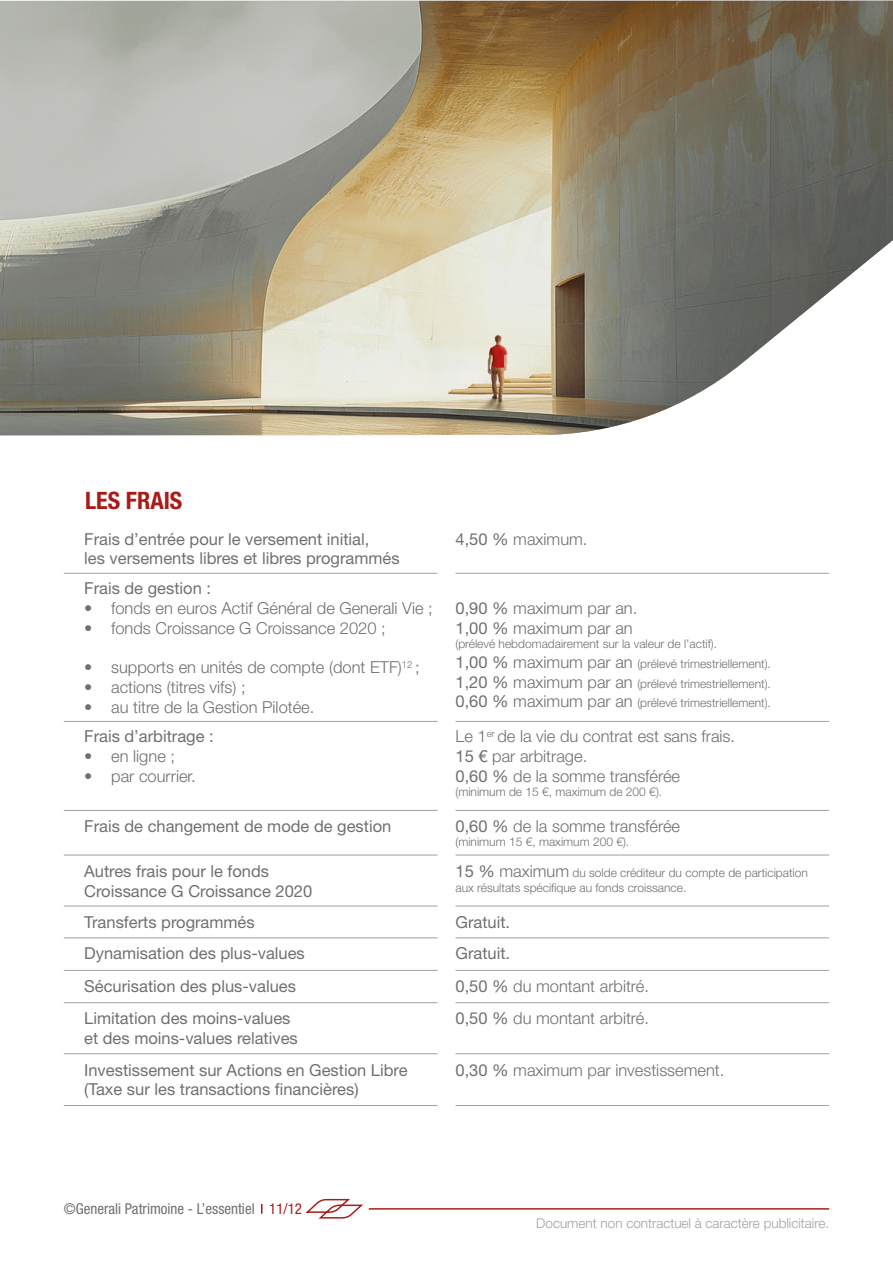
<style>
.page{position:relative;width:893px;height:1263px;background:#fff}
.page>*{position:absolute;margin:0;border:0;box-sizing:border-box;transform-origin:0 0}
.t1{font:700 condensed 24px "Helvetica Neue LT Std";color:#aa1b17}
.t2{font:300 16.5px/19.8px "Helvetica Neue LT Std";color:#707070}
.t3{font:16.5px/19.8px "Helvetica Neue LT Std";color:#707070}
.t4{font:condensed 15px "Helvetica Neue LT Std";color:#707070}
.t5{font:300 13.5px "Helvetica Neue LT Std";color:#a0a0a0}
.t6{font:300 12px/19.8px "Helvetica Neue LT Std";color:#707070}
.s1{font-weight:400}
.s2{font-weight:400;font-size:16.5px}
.s3{font-size:16.5px}
.s4{color:#aa1b17}
</style>
<div class="page">
<img style="left:0;top:1px;width:893px;height:434px">
<hr style="left:369px;top:1208px;width:460px;height:1px;background:#aa1b17">
<svg style="left:305px;top:1198px;width:58px;height:21px"></svg>
<hr style="left:64px;top:573px;width:373px;height:1px;background:#a0a0a0">
<hr style="left:64px;top:721px;width:373px;height:1px;background:#a0a0a0">
<hr style="left:64px;top:1105px;width:373px;height:1px;background:#a0a0a0">
<hr style="left:64px;top:810px;width:373px;height:1px;background:#a0a0a0">
<hr style="left:64px;top:855px;width:373px;height:1px;background:#a0a0a0">
<hr style="left:64px;top:906px;width:373px;height:1px;background:#a0a0a0">
<hr style="left:64px;top:938px;width:373px;height:1px;background:#a0a0a0">
<hr style="left:64px;top:970px;width:373px;height:1px;background:#a0a0a0">
<hr style="left:64px;top:1002px;width:373px;height:1px;background:#a0a0a0">
<hr style="left:64px;top:1053px;width:373px;height:1px;background:#a0a0a0">
<hr style="left:455px;top:573px;width:374px;height:1px;background:#a0a0a0">
<hr style="left:455px;top:721px;width:374px;height:1px;background:#a0a0a0">
<hr style="left:455px;top:1105px;width:374px;height:1px;background:#a0a0a0">
<hr style="left:455px;top:810px;width:374px;height:1px;background:#a0a0a0">
<hr style="left:455px;top:855px;width:374px;height:1px;background:#a0a0a0">
<hr style="left:455px;top:906px;width:374px;height:1px;background:#a0a0a0">
<hr style="left:455px;top:938px;width:374px;height:1px;background:#a0a0a0">
<hr style="left:455px;top:970px;width:374px;height:1px;background:#a0a0a0">
<hr style="left:455px;top:1002px;width:374px;height:1px;background:#a0a0a0">
<hr style="left:455px;top:1053px;width:374px;height:1px;background:#a0a0a0">
<h1 class="t1" style="left:85px;top:486px;width:99px">LES FRAIS</h1>
<p class="t3" style="left:84px;top:529px;width:317px">Frais d’entrée pour le versement initial,<br>les versements libres et libres programmés</p>
<p class="t3" style="left:84px;top:578px;width:128px">Frais de gestion :</p>
<p class="t2" style="left:84px;top:598px;width:350px">• fonds en euros Actif Général de Generali Vie ;</p>
<p class="t2" style="left:84px;top:617px;width:303px">• fonds Croissance G Croissance 2020 ;</p>
<p class="t2" style="left:84px;top:657px;width:337px">• supports en unités de compte (dont ETF)<sup>12</sup> ;</p>
<p class="t2" style="left:84px;top:677px;width:163px">• actions (titres vifs) ;</p>
<p class="t2" style="left:84px;top:697px;width:232px">• au titre de la Gestion Pilotée.</p>
<p class="t3" style="left:84px;top:726px;width:131px">Frais d’arbitrage :</p>
<p class="t2" style="left:84px;top:746px;width:92px">• en ligne ;</p>
<p class="t2" style="left:84px;top:765px;width:113px">• par courrier.</p>
<p class="t3" style="left:84px;top:815px;width:309px">Frais de changement de mode de gestion</p>
<p class="t3" style="left:84px;top:861px;width:229px">Autres frais pour le fonds<br>Croissance G Croissance 2020</p>
<p class="t3" style="left:84px;top:906px;width:222px;line-height:31.2px">Transferts programmés<br>Dynamisation des plus-values</p>
<p class="t3" style="left:84px;top:970px;width:213px;line-height:32px">Sécurisation des plus-values<br>Limitation des moins-values</p>
<p class="t3" style="left:84px;top:1028px;width:215px">et des moins-values relatives</p>
<p class="t3" style="left:84px;top:1060px;width:325px">Investissement sur Actions en Gestion Libre (Taxe sur les transactions financières)</p>
<p class="t2" style="left:455px;top:528px;width:134px"><span class="s1">4,50 %</span> maximum.</p>
<p class="t2" style="left:455px;top:598px;width:183px"><span class="s1">0,90 %</span> maximum par an.<br><span class="s1">1,00 %</span> maximum par an</p>
<p class="t6" style="left:455px;top:633px;width:317px">(prélevé hebdomadairement sur la valeur de l’actif).<br><span class="s2">1,00 %</span> <span class="s3">maximum par an</span> (prélevé trimestriellement).<br><span class="s2">1,20 %</span> <span class="s3">maximum par an</span> (prélevé trimestriellement).<br><span class="s2">0,60 %</span> <span class="s3">maximum par an</span> (prélevé trimestriellement).</p>
<p class="t2" style="left:455px;top:726px;width:281px">Le 1<sup>er</sup> de la vie du contrat est sans frais.<br><span class="s1">15 €</span> par arbitrage.<br><span class="s1">0,60 %</span> de la somme transférée</p>
<p class="t6" style="left:455px;top:782px;width:208px">(minimum de 15 €, maximum de 200 €).</p>
<p class="t2" style="left:455px;top:815px;width:226px"><span class="s1">0,60 %</span> de la somme transférée</p>
<p class="t6" style="left:455px;top:831px;width:175px">(minimum 15 €, maximum 200 €).</p>
<p class="t6" style="left:455px;top:866px;width:354px;line-height:14.4px"><span class="s2">15 %</span> <span class="s3">maximum</span> du solde créditeur du compte de participation aux résultats spécifique au fonds croissance.</p>
<p class="t3" style="left:455px;top:906px;width:56px;line-height:31.2px">Gratuit.<br>Gratuit.</p>
<p class="t2" style="left:455px;top:970px;width:195px;line-height:32px"><span class="s1">0,50 %</span> du montant arbitré.<br><span class="s1">0,50 %</span> du montant arbitré.</p>
<p class="t2" style="left:455px;top:1059px;width:270px"><span class="s1">0,30 %</span> maximum par investissement.</p>
<p class="t4" style="left:64px;top:1200px;width:240px">©Generali Patrimoine - L’essentiel <span class="s4">11/12</span></p>
<p class="t5" style="left:536px;top:1215px;width:294px">Document non contractuel à caractère publicitaire.</p>
</div>
